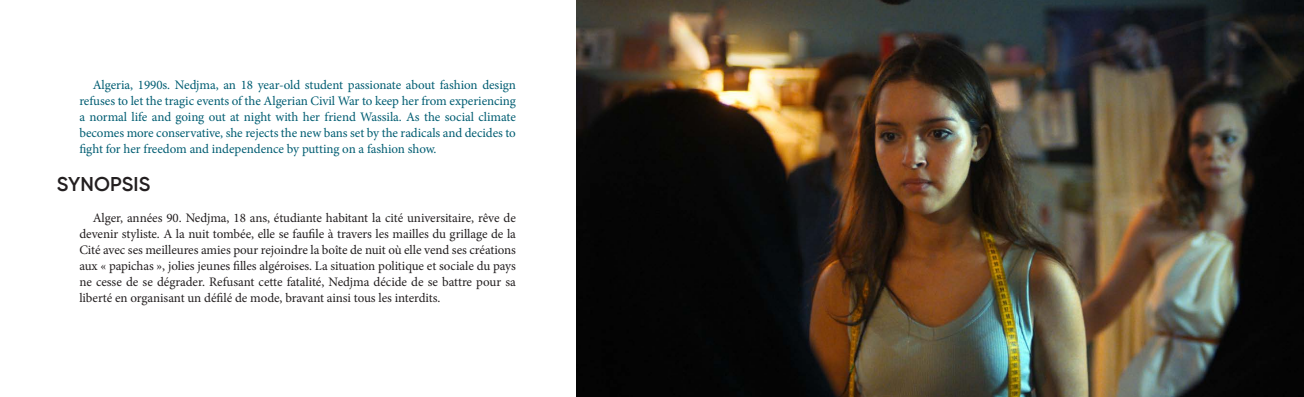
<style>
.page{position:relative;width:1304px;height:397px;background:#fff}
.page>*{position:absolute;margin:0;border:0;box-sizing:border-box;transform-origin:0 0}
.t1{font:600 20px "Gilroy";letter-spacing:.005em;color:#231f20}
.t2{font:13px/16px "Minion Pro";letter-spacing:-.005em;color:#231f20;text-align:justify}
.t3{font:13px/16px "Minion Pro";letter-spacing:-.01em;color:#005d72;text-align:justify}
</style>
<div class="page">
<img style="left:577px;top:0;width:727px;height:397px">
<p class="t3" style="left:79px;top:77px;width:438px;text-indent:13px">Algeria, 1990s. Nedjma, an 18 year-old student passionate about fashion design refuses to let the tragic events of the Algerian Civil War to keep her from experiencing a normal life and going out at night with her friend Wassila. As the social climate becomes more conservative, she rejects the new bans set by the radicals and decides to fight for her freedom and independence by putting on a fashion show.</p>
<h1 class="t1" style="left:57px;top:172px;width:94px">SYNOPSIS</h1>
<p class="t2" style="left:79px;top:209px;width:438px;text-indent:13px">Alger, années 90. Nedjma, 18 ans, étudiante habitant la cité universitaire, rêve de devenir styliste. A la nuit tombée, elle se faufile à travers les mailles du grillage de la Cité avec ses meilleures amies pour rejoindre la boîte de nuit où elle vend ses créations aux « papichas », jolies jeunes filles algéroises. La situation politique et sociale du pays ne cesse de se dégrader. Refusant cette fatalité, Nedjma décide de se battre pour sa liberté en organisant un défilé de mode, bravant ainsi tous les interdits.</p>
</div>
